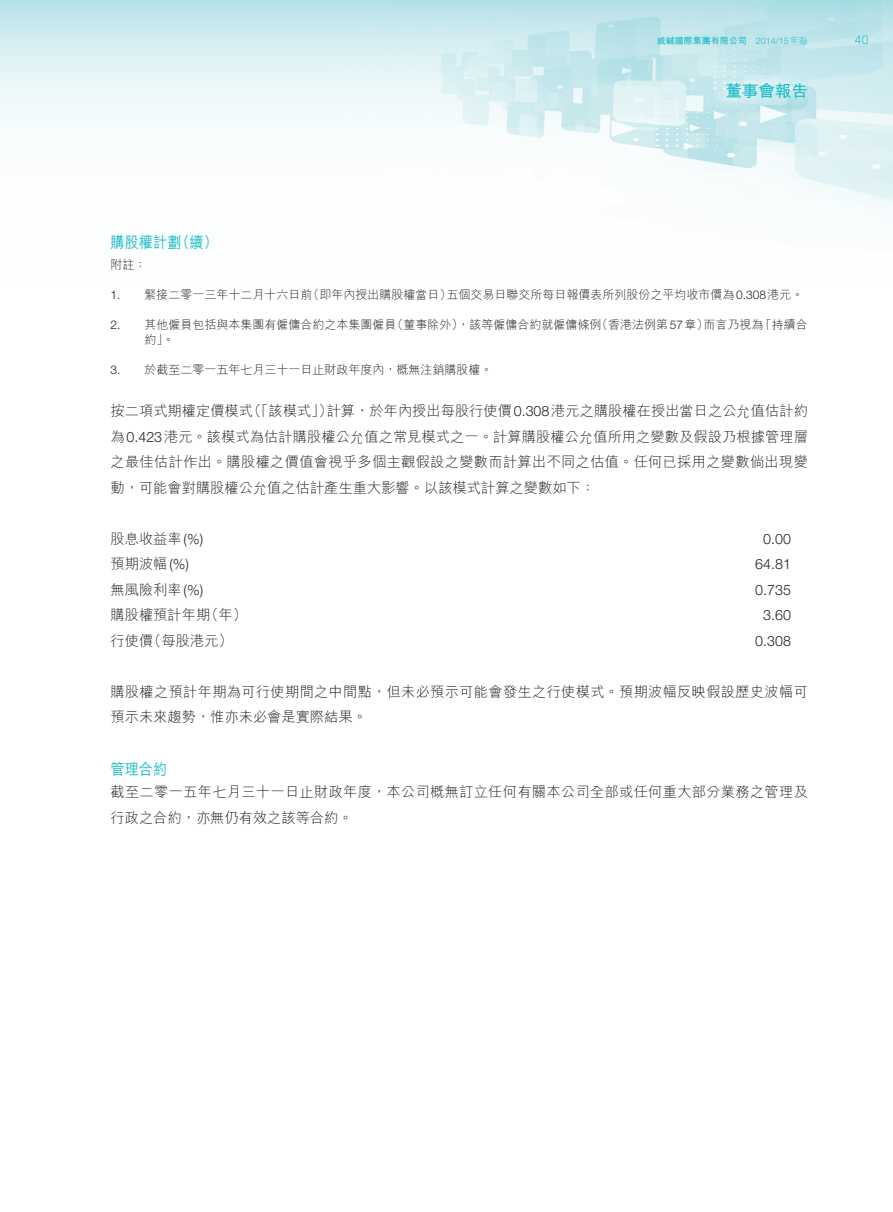
<style>
.page{position:relative;width:893px;height:1212px;background:#fff}
.page>*{position:absolute;margin:0;border:0;box-sizing:border-box;transform-origin:0 0}
.t1{font:16.5px "M Hei HK Bold B5 pc H";color:#21bdc9}
.t2{font:15.75px "M Hei HK Medium B5 pc H";color:#21bdc9;scale:.9 1}
.t3{font:14.25px/25.5px "M Hei HK Light B5 pc H";letter-spacing:.02em;color:#231f20}
.t4{font:300 14.25px "Helvetica Neue LT Std";color:#231f20}
.t5{font:14.25px "M Hei HK Light B5 pc H";color:#231f20}
.t6{font:12px/15px "M Hei HK Light B5 pc H";color:#231f20}
.t7{font:300 12px "Helvetica Neue LT Std";color:#21bdc9}
.t8{font:9px "M Hei HK Bold B5 pc H";color:#21bdc9}
.s1{font-family:"Helvetica Neue LT Std";font-weight:300}
.s2{font-family:"M Hei HK Light B5 pc H"}
</style>
<div class="page">
<img style="left:0;top:0;width:893px;height:213px">
<img style="left:719px;top:75px;width:94px;height:30px">
<p class="t8" style="left:657px;top:37px;width:153px">威鋮國際集團有限公司 <span class="s1">2014/15</span><span class="s2">年報</span></p>
<p class="t7" style="left:855px;top:36px;width:15px">40</p>
<p class="t1" style="left:725px;top:85px;width:84px">董事會報告</p>
<p class="t2" style="left:111px;top:236px;width:121px">購股權計劃（續）</p>
<p class="t6" style="left:111px;top:258px;width:37px">附註：</p>
<p class="t6" style="left:111px;top:288px;width:694px"><span class="s1">1.</span> 緊接二零一三年十二月十六日前（即年內授出購股權當日）五個交易日聯交所每日報價表所列股份之平均收市價為<span class="s1">0.308</span>港元。</p>
<p class="t6" style="left:145px;top:318px;width:665px;text-indent:-34px"><span class="s1">2.</span> 其他僱員包括與本集團有僱傭合約之本集團僱員（董事除外），該等僱傭合約就僱傭條例（香港法例第<span class="s1">57</span>章）而言乃視為「持續合約」。</p>
<p class="t6" style="left:111px;top:363px;width:384px"><span class="s1">3.</span> 於截至二零一五年七月三十一日止財政年度內，概無注銷購股權。</p>
<p class="t3" style="left:111px;top:400px;width:699px;text-align:justify">按二項式期權定價模式（「該模式」）計算，於年內授出每股行使價<span class="s1">0.308</span>港元之購股權在授出當日之公允值估計約為<span class="s1">0.423</span>港元。該模式為估計購股權公允值之常見模式之一。計算購股權公允值所用之變數及假設乃根據管理層之最佳估計作出。購股權之價值會視乎多個主觀假設之變數而計算出不同之估值。任何已採用之變數倘出現變動，可能會對購股權公允值之估計產生重大影響。以該模式計算之變數如下：</p>
<p class="t3" style="left:111px;top:527px;width:94px">股息收益率<span class="s1">(%)</span></p>
<p class="t4" style="left:763px;top:533px;width:29px">0.00</p>
<p class="t3" style="left:111px;top:553px;width:80px">預期波幅<span class="s1">(%)</span></p>
<p class="t4" style="left:755px;top:559px;width:37px">64.81</p>
<p class="t3" style="left:111px;top:578px;width:94px">無風險利率<span class="s1">(%)</span></p>
<p class="t4" style="left:755px;top:584px;width:37px">0.735</p>
<p class="t5" style="left:111px;top:609px;width:138px">購股權預計年期（年）</p>
<p class="t4" style="left:763px;top:610px;width:29px">3.60</p>
<p class="t3" style="left:111px;top:629px;width:124px">行使價（每股港元）</p>
<p class="t4" style="left:755px;top:635px;width:37px">0.308</p>
<p class="t3" style="left:111px;top:680px;width:699px">購股權之預計年期為可行使期間之中間點，但未必預示可能會發生之行使模式。預期波幅反映假設歷史波幅可預示未來趨勢，惟亦未必會是實際結果。</p>
<p class="t2" style="left:111px;top:763px;width:65px">管理合約</p>
<p class="t3" style="left:111px;top:781px;width:699px">截至二零一五年七月三十一日止財政年度，本公司概無訂立任何有關本公司全部或任何重大部分業務之管理及行政之合約，亦無仍有效之該等合約。</p>
</div>
